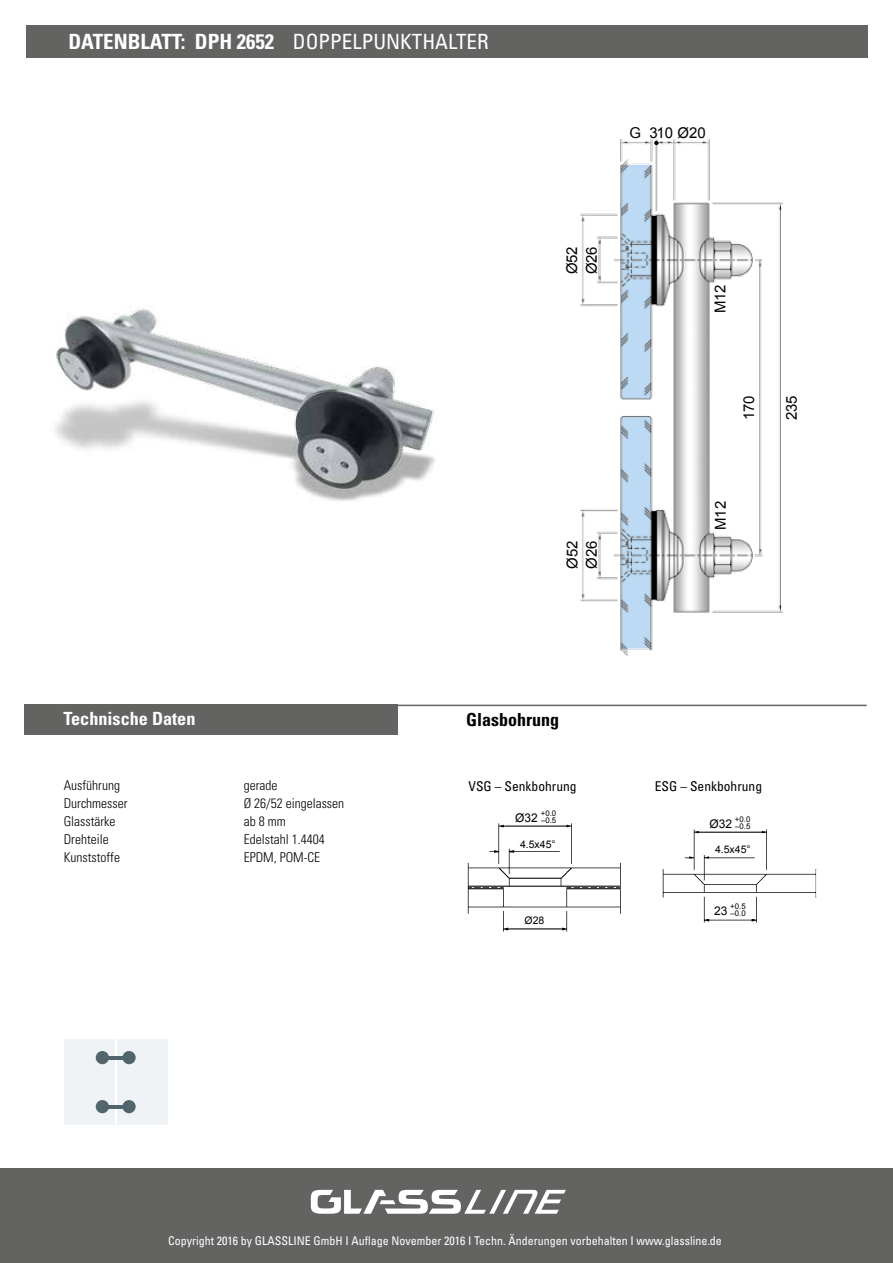
<style>
.page{position:relative;width:893px;height:1263px;background:#fff}
.page>*{position:absolute;margin:0;border:0;box-sizing:border-box;transform-origin:0 0}
.t1{font:700 condensed 21px "Univers LT Std";color:#fff}
.t2{font:700 condensed 18.15px "Univers LT Std";color:#fff}
.t3{font:700 condensed 18px "Univers LT Std";color:#000}
.t4{font:15px/19.4px "Arial";color:#000}
.t5{font:300 condensed 13.5px "Univers LT Std";color:#000}
.t6{font:condensed 13.5px "Univers LT Std";color:#000}
.t7{font:condensed 12px "Univers LT Std";color:#fff}
.t8{font:12px "Arial";color:#000}
.t9{font:10.5px "Arial";color:#000}
.t10{font:7.8px/7.1px "Arial";color:#000}
.s1{font-weight:400}
</style>
<div class="page">
<img style="left:54px;top:308px;width:381px;height:193px">
<img style="left:580px;top:139px;width:204px;height:516px">
<svg style="left:654px;top:141px;width:5px;height:4px"></svg>
<div style="left:64px;top:1039px;width:50px;height:85px;background:#eff3f5"></div>
<div style="left:117px;top:1039px;width:51px;height:85px;background:#eff3f5"></div>
<div style="left:96px;top:1051px;width:13px;height:13px;background:#52646c;border-radius:50%"></div>
<div style="left:122px;top:1051px;width:14px;height:13px;background:#52646c;border-radius:50%"></div>
<hr style="left:102px;top:1056px;width:23px;height:3px;background:#52646c">
<div style="left:96px;top:1100px;width:13px;height:13px;background:#52646c;border-radius:50%"></div>
<div style="left:122px;top:1100px;width:14px;height:13px;background:#52646c;border-radius:50%"></div>
<hr style="left:102px;top:1105px;width:23px;height:3px;background:#52646c">
<img style="left:662px;top:829px;width:155px;height:93px">
<img style="left:467px;top:823px;width:154px;height:108px">
<div style="left:25px;top:705px;width:373px;height:30px;background:#636362"></div>
<hr style="left:25px;top:705px;width:842px;height:1px;background:#636362">
<div style="left:0;top:1168px;width:893px;height:95px;background:#636362"></div>
<svg style="left:311px;top:1190px;width:255px;height:24px"></svg>
<div style="left:26px;top:26px;width:841px;height:32px;background:#636362"></div>
<h1 class="t1" style="left:68px;top:29px;width:422px">DATENBLATT: DPH 2652 <span class="s1">DOPPELPUNKTHALTER</span></h1>
<p class="t4" style="left:630px;top:123px;width:78px">G 310 Ø20</p>
<p class="t4" style="left:562px;top:274px;width:30px;rotate:-90deg">Ø52<br>Ø26</p>
<p class="t4" style="left:563px;top:569px;width:30px;rotate:-90deg">Ø52<br>Ø26</p>
<p class="t4" style="left:711px;top:313px;width:31px;rotate:-90deg">M12</p>
<p class="t4" style="left:739px;top:420px;width:26px;rotate:-90deg">170</p>
<p class="t4" style="left:782px;top:420px;width:26px;rotate:-90deg">235</p>
<p class="t4" style="left:711px;top:530px;width:31px;rotate:-90deg">M12</p>
<h2 class="t2" style="left:63px;top:707px;width:133px">Technische Daten</h2>
<h3 class="t3" style="left:466px;top:708px;width:94px">Glasbohrung</h3>
<p class="t5" style="left:64px;top:777px;width:58px">Ausführung</p>
<p class="t5" style="left:244px;top:777px;width:35px">gerade</p>
<p class="t5" style="left:64px;top:795px;width:65px">Durchmesser</p>
<p class="t5" style="left:244px;top:795px;width:102px">Ø 26/52 eingelassen</p>
<p class="t5" style="left:64px;top:813px;width:53px">Glasstärke</p>
<p class="t5" style="left:244px;top:813px;width:43px">ab 8 mm</p>
<p class="t5" style="left:64px;top:831px;width:46px">Drehteile</p>
<p class="t5" style="left:244px;top:831px;width:82px">Edelstahl 1.4404</p>
<p class="t5" style="left:64px;top:849px;width:58px">Kunststoffe</p>
<p class="t5" style="left:244px;top:849px;width:78px">EPDM, POM-CE</p>
<p class="t6" style="left:469px;top:778px;width:109px">VSG – Senkbohrung</p>
<p class="t6" style="left:655px;top:778px;width:109px">ESG – Senkbohrung</p>
<p class="t8" style="left:515px;top:810px;width:24px">Ø32</p>
<p class="t10" style="left:541px;top:810px;width:17px">+0.0 –0.5</p>
<p class="t9" style="left:520px;top:837px;width:37px">4.5x45°</p>
<p class="t9" style="left:525px;top:914px;width:21px">Ø28</p>
<p class="t8" style="left:709px;top:815px;width:24px">Ø32</p>
<p class="t10" style="left:735px;top:815px;width:17px">+0.0 –0.5</p>
<p class="t9" style="left:715px;top:842px;width:37px">4.5x45°</p>
<p class="t8" style="left:714px;top:903px;width:15px">23</p>
<p class="t10" style="left:730px;top:903px;width:17px">+0.5 –0.0</p>
<p class="t7" style="left:168px;top:1233px;width:555px">Copyright 2016 by GLASSLINE GmbH I Auflage November 2016 I Techn. Änderungen vorbehalten I www.glassline.de</p>
</div>
